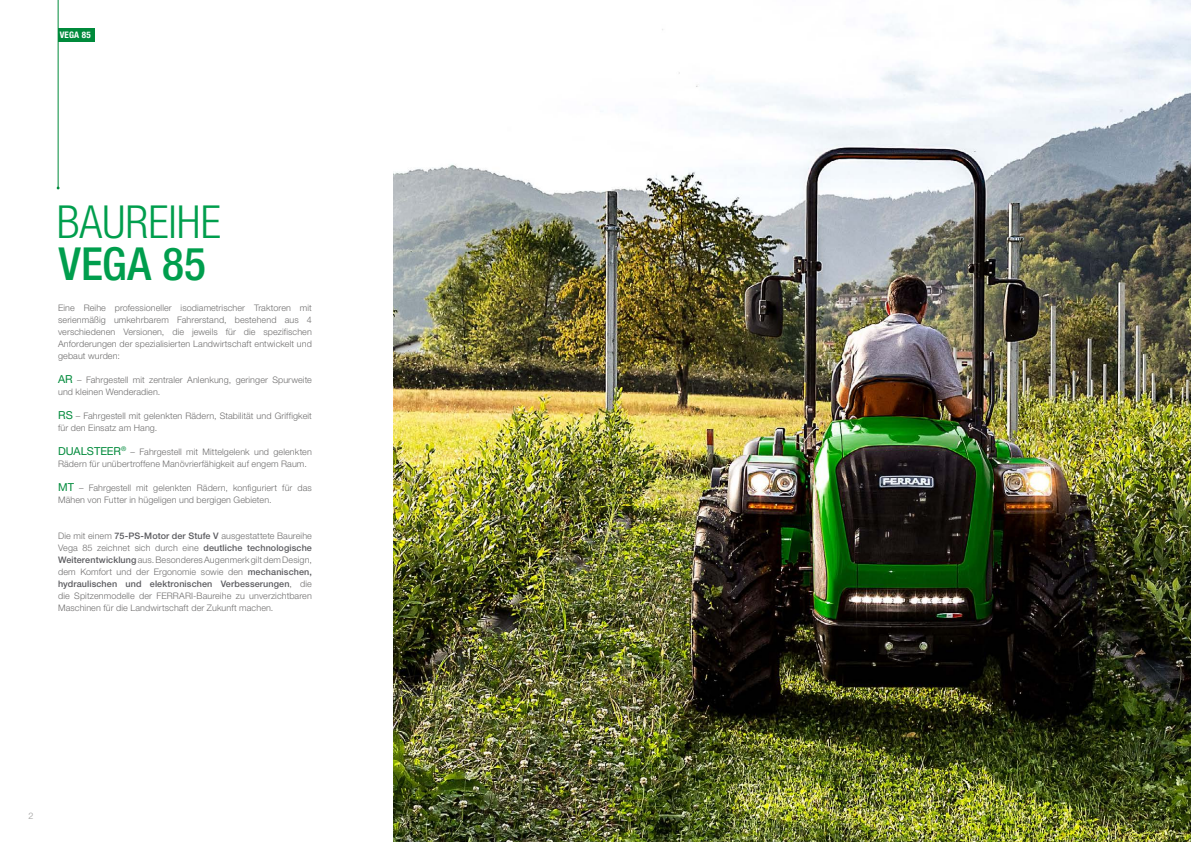
<style>
.page{position:relative;width:1191px;height:842px;background:#fff}
.page>*{position:absolute;margin:0;border:0;box-sizing:border-box;transform-origin:0 0}
.t1{font:300 condensed 45.6px "Helvetica Neue LTW1 G";letter-spacing:.005em;color:#009e4d}
.t2{font:500 condensed 45.6px "Helvetica Neue LTW1 G";letter-spacing:.005em;color:#009e4d}
.t3{font:300 9px/12px "Helvetica Neue LT Std";letter-spacing:.01em;color:#706f6f}
.t4{font:700 condensed 9px "Helvetica Neue LTW1 G";letter-spacing:.02em;color:#fff}
.t5{font:300 9px "Helvetica Neue LT Std";color:#9d9d9c}
.s1{font-weight:400;font-size:11px;color:#008a3b}
.s2{font-weight:500;color:#5b5b5f}
</style>
<div class="page">
<hr style="left:58px;top:0;width:1px;height:188px;background:#008a3b">
<div style="left:58px;top:28px;width:36px;height:14px;background:#008a3b"></div>
<img style="left:393px;top:0;width:798px;height:842px">
<p class="t4" style="left:60px;top:29px;width:32px">VEGA 85</p>
<h1 class="t1" style="left:57px;top:195px;width:166px">BAUREIHE</h1>
<h1 class="t2" style="left:59px;top:236px;width:149px">VEGA 85</h1>
<p class="t3" style="left:58px;top:302px;width:255px;text-align:justify">Eine Reihe professioneller isodiametrischer Traktoren mit serienmäßig umkehrbarem Fahrerstand, bestehend aus 4 verschiedenen Versionen, die jeweils für die spezifischen Anforderungen der spezialisierten Landwirtschaft entwickelt und gebaut wurden:</p>
<p class="t3" style="left:58px;top:374px;width:255px"><span class="s1">AR</span> – Fahrgestell mit zentraler Anlenkung, geringer Spurweite und kleinen Wenderadien.</p>
<p class="t3" style="left:58px;top:410px;width:255px"><span class="s1">RS</span> – Fahrgestell mit gelenkten Rädern, Stabilität und Griffigkeit für den Einsatz am Hang.</p>
<p class="t3" style="left:58px;top:446px;width:255px"><span class="s1">DUALSTEER</span><sup>®</sup> – Fahrgestell mit Mittelgelenk und gelenkten<br>Rädern für unübertroffene Manövrierfähigkeit auf engem Raum.</p>
<p class="t3" style="left:58px;top:482px;width:255px"><span class="s1">MT</span> – Fahrgestell mit gelenkten Rädern, konfiguriert für das<br>Mähen von Futter in hügeligen und bergigen Gebieten.</p>
<p class="t3" style="left:58px;top:530px;width:255px;text-align:justify">Die mit einem <span class="s2">75-PS-Motor der Stufe V</span> ausgestattete Baureihe Vega 85 zeichnet sich durch eine <span class="s2">deutliche technologische Weiterentwicklung</span> aus. Besonderes Augenmerk gilt dem Design, dem Komfort und der Ergonomie sowie den <span class="s2">mechanischen, hydraulischen und elektronischen Verbesserungen</span>, die die Spitzenmodelle der FERRARI-Baureihe zu unverzichtbaren Maschinen für die Landwirtschaft der Zukunft machen.</p>
<p class="t5" style="left:28px;top:810px;width:7px">2</p>
</div>
